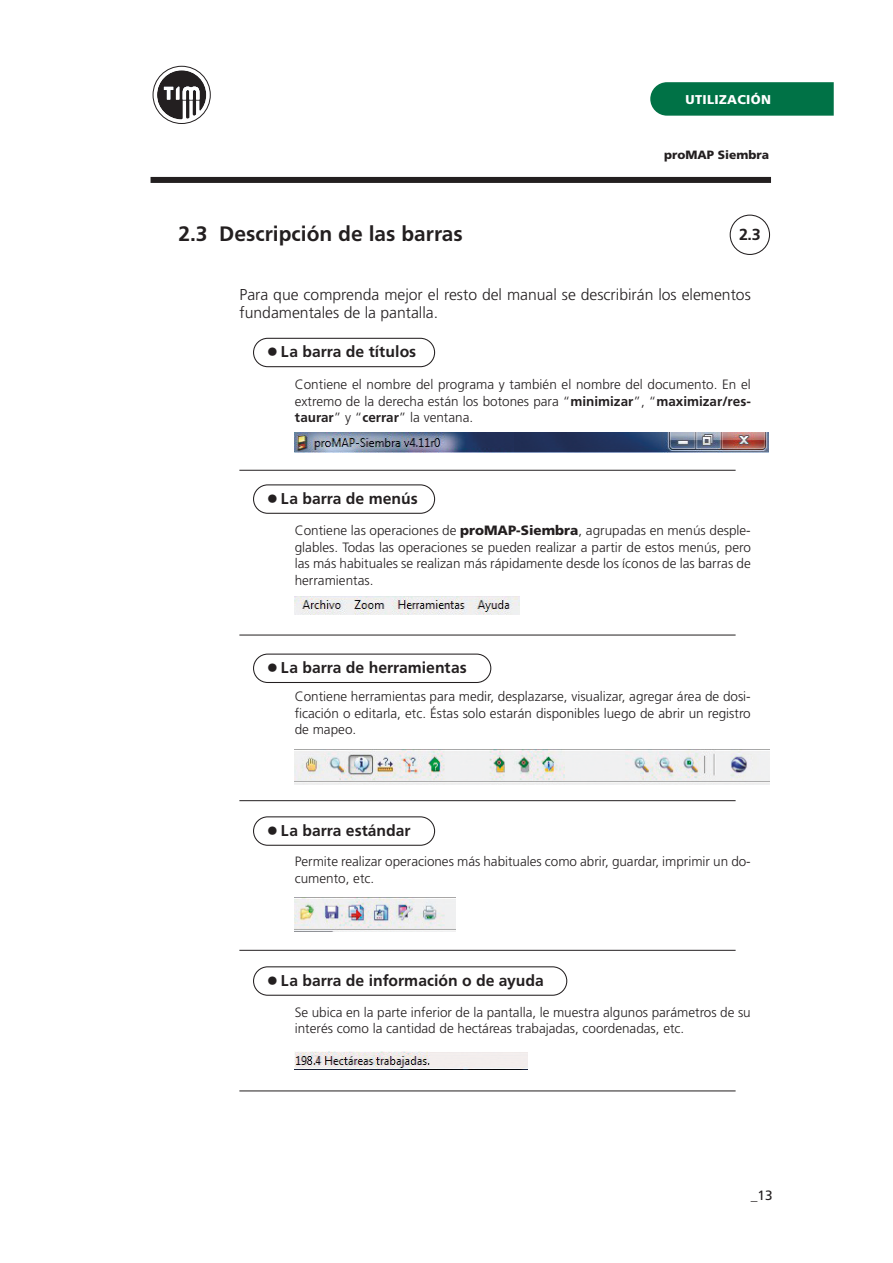
<style>
.page{position:relative;width:893px;height:1263px;background:#fff}
.page>*{position:absolute;margin:0;border:0;box-sizing:border-box;transform-origin:0 0}
.t1{font:700 21px "Frutiger";color:#231f20}
.t2{font:700 16.05px "Frutiger";color:#231f20}
.t3{font:700 15.75px "Frutiger";color:#231f20}
.t4{font:300 15.75px/18.8px "Frutiger";color:#231f20}
.t5{font:300 13.5px/16.5px "Frutiger";color:#231f20;text-align:justify}
.t6{font:13.5px "Frutiger";color:#231f20}
.t7{font:900 12.75px "Frutiger";color:#fff}
.t8{font:900 12px "Frutiger";color:#231f20}
.s1{font-weight:400;font-size:24px}
.s2{font-weight:700}
.s3{font-weight:900}
</style>
<div class="page">
<svg style="left:153px;top:66px;width:57px;height:57px"></svg>
<div style="left:153px;top:66px;width:58px;height:58px;border:1px solid #231f20;border-radius:50%"></div>
<svg style="left:650px;top:82px;width:184px;height:34px;background:#09774d"></svg>
<div style="left:151px;top:177px;width:620px;height:6px;background:#231f20"></div>
<hr style="left:239px;top:470px;width:497px;height:1px;background:#231f20">
<img style="left:294px;top:433px;width:221px;height:20px">
<img style="left:515px;top:433px;width:253px;height:20px">
<hr style="left:239px;top:635px;width:497px;height:1px;background:#231f20">
<img style="left:294px;top:596px;width:226px;height:18px">
<hr style="left:239px;top:800px;width:497px;height:1px;background:#231f20">
<img style="left:294px;top:749px;width:475px;height:35px">
<hr style="left:239px;top:950px;width:497px;height:1px;background:#231f20">
<img style="left:294px;top:897px;width:162px;height:34px">
<hr style="left:239px;top:1091px;width:497px;height:1px;background:#231f20">
<img style="left:295px;top:1051px;width:233px;height:18px">
<svg style="left:253px;top:338px;width:182px;height:29px"></svg>
<svg style="left:253px;top:484px;width:182px;height:30px"></svg>
<svg style="left:253px;top:653px;width:238px;height:30px"></svg>
<svg style="left:253px;top:816px;width:182px;height:30px"></svg>
<svg style="left:253px;top:966px;width:314px;height:30px"></svg>
<svg style="left:730px;top:215px;width:40px;height:40px"></svg>
<p class="t7" style="left:686px;top:92px;width:87px">UTILIZACIÓN</p>
<h1 class="t1" style="left:178px;top:221px;width:286px">2.3 Descripción de las barras</h1>
<p class="t8" style="left:664px;top:148px;width:106px">proMAP Siembra</p>
<p class="t2" style="left:739px;top:225px;width:23px">2.3</p>
<p class="t4" style="left:239px;top:285px;width:513px">Para que comprenda mejor el resto del manual se describirán los elementos fundamentales de la pantalla.</p>
<p class="t3" style="left:267px;top:343px;width:151px"><span class="s1">•</span>La barra de títulos</p>
<p class="t5" style="left:295px;top:376px;width:458px">Contiene el nombre del programa y también el nombre del documento. En el extremo de la derecha están los botones para “<span class="s2">minimizar</span>”, “<span class="s2">maximizar/res&shy;taurar</span>” y “<span class="s2">cerrar</span>” la ventana.</p>
<p class="t3" style="left:267px;top:489px;width:153px"><span class="s1">•</span>La barra de menús</p>
<p class="t5" style="left:295px;top:522px;width:458px">Contiene las operaciones de <span class="s3">proMAP-Siembra</span>, agrupadas en menús desple&shy;glables. Todas las operaciones se pueden realizar a partir de estos menús, pero las más habituales se realizan más rápidamente desde los íconos de las barras de herramientas.</p>
<p class="t3" style="left:267px;top:658px;width:202px"><span class="s1">•</span>La barra de herramientas</p>
<p class="t5" style="left:295px;top:688px;width:457px">Contiene herramientas para medir, desplazarse, visualizar, agregar área de dosi&shy;ficación o editarla, etc. Éstas solo estarán disponibles luego de abrir un registro de mapeo.</p>
<p class="t3" style="left:267px;top:821px;width:146px"><span class="s1">•</span>La barra estándar</p>
<p class="t5" style="left:295px;top:853px;width:458px">Permite realizar operaciones más habituales como abrir, guardar, imprimir un do&shy;cumento, etc.</p>
<p class="t3" style="left:267px;top:971px;width:279px"><span class="s1">•</span>La barra de información o de ayuda</p>
<p class="t5" style="left:295px;top:1004px;width:457px">Se ubica en la parte inferior de la pantalla, le muestra algunos parámetros de su interés como la cantidad de hectáreas trabajadas, coordenadas, etc.</p>
<p class="t6" style="left:751px;top:1187px;width:23px">_13</p>
</div>
